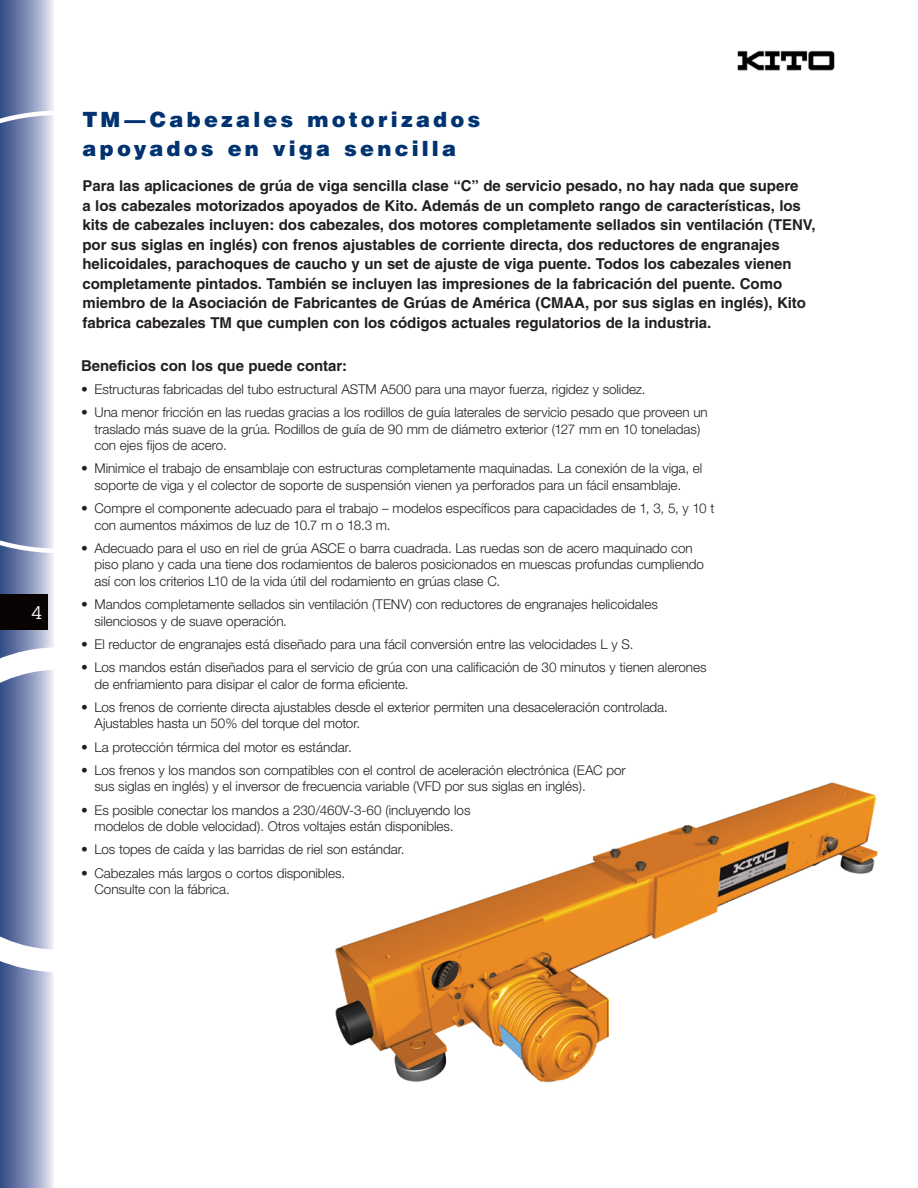
<style>
.page{position:relative;width:918px;height:1188px;background:#fff}
.page>*{position:absolute;margin:0;border:0;box-sizing:border-box;transform-origin:0 0}
.t1{font:900 21px/29.1px "Helvetica";letter-spacing:.15em;color:#013371}
.t2{font:18px "Lubalin Graph";color:#fff}
.t3{font:700 15px/19.5px "Helvetica";letter-spacing:-.005em;color:#231f20}
.t4{font:300 13.5px/16.5px "Helvetica Neue";letter-spacing:-.005em;color:#231f20}
</style>
<div class="page">
<div style="left:0;top:0;width:54px;height:1188px;background:linear-gradient(to right,#284281,#e0e2ef)"></div>
<svg style="left:0;top:111px;width:54px;height:442px"></svg>
<svg style="left:0;top:647px;width:54px;height:325px"></svg>
<div style="left:0;top:594px;width:47px;height:36px;background:#080302"></div>
<img style="left:737px;top:50px;width:98px;height:21px">
<img style="left:335px;top:782px;width:543px;height:301px">
<h2 class="t2" style="left:32px;top:602px;width:12px">4</h2>
<h1 class="t1" style="left:82px;top:104px;width:399px">TM—Cabezales motorizados apoyados en viga sencilla</h1>
<p class="t3" style="left:82px;top:176px;width:735px">Para las aplicaciones de grúa de viga sencilla clase “C” de servicio pesado, no hay nada que supere<br>a los cabezales motorizados apoyados de Kito. Además de un completo rango de características, los kits de cabezales incluyen: dos cabezales, dos motores completamente sellados sin ventilación (TENV, por sus siglas en inglés) con frenos ajustables de corriente directa, dos reductores de engranajes helicoidales, parachoques de caucho y un set de ajuste de viga puente. Todos los cabezales vienen completamente pintados. También se incluyen las impresiones de la fabricación del puente. Como miembro de la Asociación de Fabricantes de Grúas de América (CMAA, por sus siglas en inglés), Kito fabrica cabezales TM que cumplen con los códigos actuales regulatorios de la industria.</p>
<p class="t3" style="left:81px;top:355px;width:268px">Beneficios con los que puede contar:</p>
<p class="t4" style="left:81px;top:381px;width:566px">• Estructuras fabricadas del tubo estructural ASTM A500 para una mayor fuerza, rigidez y solidez.</p>
<p class="t4" style="left:94px;top:404px;width:615px;text-indent:-14px">• Una menor fricción en las ruedas gracias a los rodillos de guía laterales de servicio pesado que proveen un traslado más suave de la grúa. Rodillos de guía de 90 mm de diámetro exterior (127 mm en 10 toneladas) con ejes fijos de acero.</p>
<p class="t4" style="left:81px;top:460px;width:623px;text-align:center">• Minimice el trabajo de ensamblaje con estructuras completamente maquinadas. La conexión de la viga, el soporte de viga y el colector de soporte de suspensión vienen ya perforados para un fácil ensamblaje.</p>
<p class="t4" style="left:94px;top:500px;width:621px;text-indent:-14px">• Compre el componente adecuado para el trabajo – modelos específicos para capacidades de 1, 3, 5, y 10 t con aumentos máximos de luz de 10.7 m o 18.3 m.</p>
<p class="t4" style="left:94px;top:540px;width:611px;text-indent:-14px">• Adecuado para el uso en riel de grúa ASCE o barra cuadrada. Las ruedas son de acero maquinado con piso plano y cada una tiene dos rodamientos de baleros posicionados en muescas profundas cumpliendo así con los criterios L10 de la vida útil del rodamiento en grúas clase C.</p>
<p class="t4" style="left:94px;top:596px;width:565px;text-indent:-14px">• Mandos completamente sellados sin ventilación (TENV) con reductores de engranajes helicoidales silenciosos y de suave operación.</p>
<p class="t4" style="left:81px;top:636px;width:554px">• El reductor de engranajes está diseñado para una fácil conversión entre las velocidades L y S.</p>
<p class="t4" style="left:94px;top:659px;width:614px;text-indent:-14px">• Los mandos están diseñados para el servicio de grúa con una calificación de 30 minutos y tienen alerones de enfriamiento para disipar el calor de forma eficiente.</p>
<p class="t4" style="left:94px;top:699px;width:575px;text-indent:-14px">• Los frenos de corriente directa ajustables desde el exterior permiten una desaceleración controlada.<br>Ajustables hasta un 50% del torque del motor.</p>
<p class="t4" style="left:81px;top:738px;width:272px">• La protección térmica del motor es estándar.</p>
<p class="t4" style="left:94px;top:762px;width:533px;text-indent:-14px">• Los frenos y los mandos son compatibles con el control de aceleración electrónica (EAC por sus siglas en inglés) y el inversor de frecuencia variable (VFD por sus siglas en inglés).</p>
<p class="t4" style="left:81px;top:801px;width:391px;text-align:center">• Es posible conectar los mandos a 230/460V-3-60 (incluyendo los modelos de doble velocidad). Otros voltajes están disponibles.</p>
<p class="t4" style="left:81px;top:841px;width:325px">• Los topes de caída y las barridas de riel son estándar.</p>
<p class="t4" style="left:94px;top:864px;width:252px;text-indent:-14px">• Cabezales más largos o cortos disponibles.<br>Consulte con la fábrica.</p>
</div>
